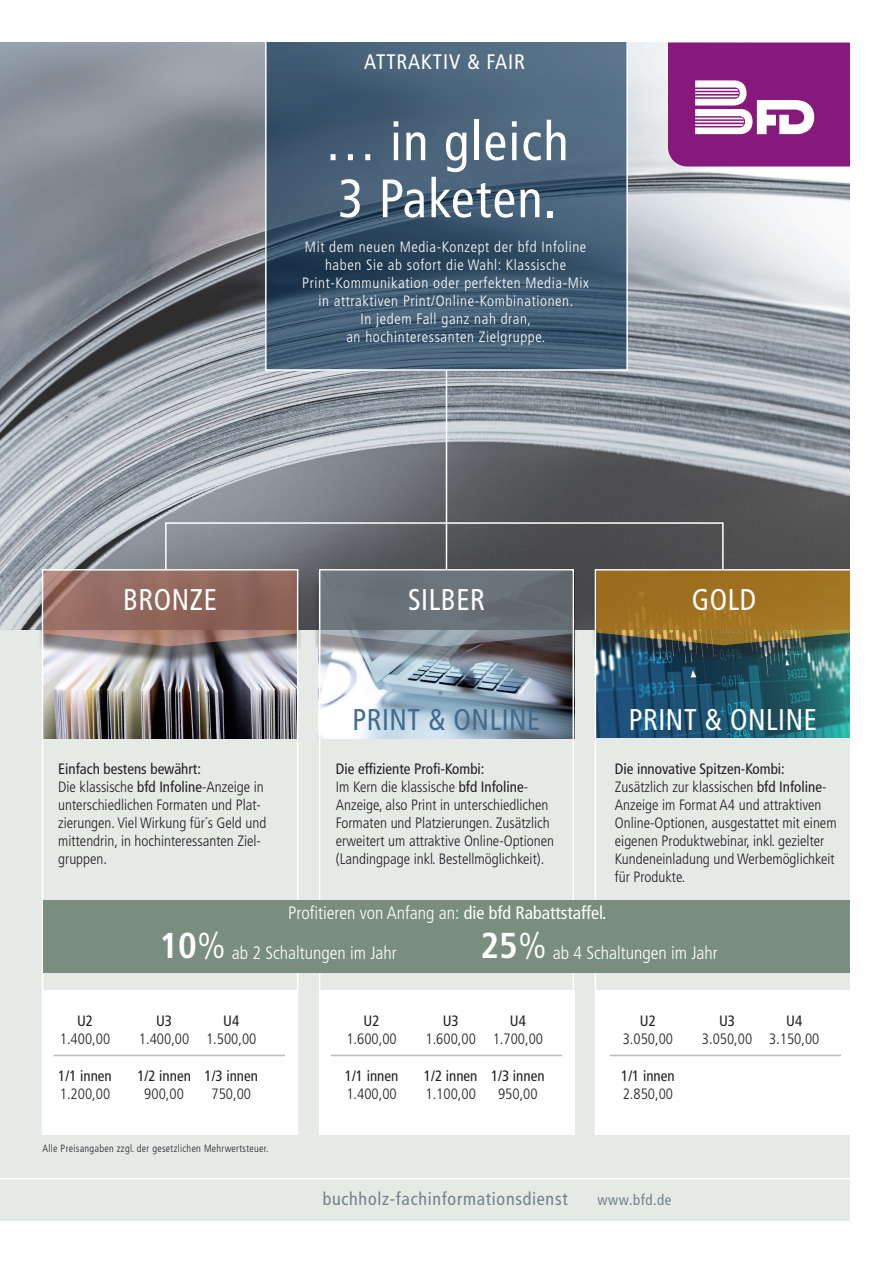
<style>
.page{position:relative;width:893px;height:1263px;background:#fff}
.page>*{position:absolute;margin:0;border:0;box-sizing:border-box;transform-origin:0 0}
.t1{font:condensed 54px/57px "Frutiger LT Pro";letter-spacing:.03em;color:#fff}
.t2{font:condensed 30px "Frutiger LT Pro";letter-spacing:.02em;color:#fff;scale:.95 1}
.t3{font:condensed 30px "Frutiger LT Pro";letter-spacing:.02em;color:#426b8e;scale:.95 1}
.t4{font:condensed 21px "Frutiger LT Pro";letter-spacing:.04em;color:#fff}
.t5{font:300 condensed 18px "Frutiger LT Pro";color:#fff}
.t6{font:condensed 18px "Frutiger LT Pro";letter-spacing:.04em;color:#72828a}
.t7{font:300 condensed 15px/18px "Frutiger LT Pro";color:#231f20}
.t8{font:300 condensed 15px/18px "Frutiger LT Pro";letter-spacing:.04em;color:#fff;text-align:center}
.t9{font:condensed 15px "Frutiger LT Pro";color:#231f20}
.t10{font:condensed 15px "Frutiger LT Pro";letter-spacing:.03em;color:#72828a}
.t11{font:300 condensed 10.5px "Frutiger LT Pro";letter-spacing:.03em;color:#231f20}
.s1{font-weight:400}
.s2{font-weight:700;font-size:36px}
.s3{font-size:36px}
</style>
<div class="page">
<div style="left:0;top:629px;width:850px;height:591px;background:#e6eae7"></div>
<img style="left:45px;top:664px;width:250px;height:74px">
<img style="left:598px;top:663px;width:252px;height:75px">
<img style="left:322px;top:664px;width:249px;height:74px">
<img style="left:0;top:43px;width:850px;height:586px">
<svg style="left:668px;top:43px;width:182px;height:124px;background:#993d91"></svg>
<svg style="left:268px;top:43px;width:357px;height:325px;background:#425c73"></svg>
<div style="left:38px;top:579px;width:264px;height:85px;background:#231f20;opacity:.75"></div>
<svg style="left:45px;top:572px;width:250px;height:74px;background:#946d64"></svg>
<div style="left:314px;top:579px;width:263px;height:85px;background:#231f20;opacity:.75"></div>
<svg style="left:322px;top:572px;width:249px;height:74px;background:#6d757b"></svg>
<div style="left:591px;top:578px;width:264px;height:85px;background:#231f20;opacity:.75"></div>
<svg style="left:598px;top:572px;width:252px;height:73px;background:#977026"></svg>
<div style="left:265px;top:36px;width:363px;height:335px;border:2px solid #fff"></div>
<hr style="left:0;top:1178px;width:867px;height:1px;background:#fff">
<div style="left:42px;top:990px;width:256px;height:144px;background:#fff"></div>
<div style="left:319px;top:990px;width:256px;height:144px;background:#fff"></div>
<div style="left:595px;top:990px;width:255px;height:144px;background:#fff"></div>
<hr style="left:54px;top:1055px;width:231px;height:1px;background:#bcbdc0">
<hr style="left:331px;top:1055px;width:231px;height:1px;background:#bcbdc0">
<hr style="left:610px;top:1055px;width:231px;height:1px;background:#bcbdc0">
<hr style="left:446px;top:370px;width:1px;height:200px;background:#fff">
<div style="left:165px;top:522px;width:559px;height:49px;border:2px solid #fff"></div>
<div style="left:43px;top:900px;width:807px;height:72px;background:#798e7f"></div>
<div style="left:850px;top:0;width:43px;height:1263px;background:#fff"></div>
<h3 class="t4" style="left:364px;top:50px;width:162px">ATTRAKTIV &amp; FAIR</h3>
<h1 class="t1" style="left:324px;top:113px;width:246px">… in gleich<br>3 Paketen.</h1>
<p class="t8" style="left:302px;top:238px;width:288px">Mit dem neuen Media-Konzept der bfd Infoline haben Sie ab sofort die Wahl: Klassische Print-Kommunikation oder perfekten Media-Mix in attraktiven Print/Online-Kombinationen.<br>In jedem Fall ganz nah dran,<br>an hochinteressanten Zielgruppe.</p>
<h2 class="t2" style="left:123px;top:582px;width:100px">BRONZE</h2>
<h2 class="t2" style="left:408px;top:582px;width:82px">SILBER</h2>
<h2 class="t2" style="left:692px;top:582px;width:69px">GOLD</h2>
<h2 class="t3" style="left:352px;top:702px;width:199px">PRINT &amp; ONLINE</h2>
<h2 class="t2" style="left:629px;top:702px;width:199px">PRINT &amp; ONLINE</h2>
<p class="t7" style="left:58px;top:760px;width:210px"><span class="s1">Einfach bestens bewährt:<br></span>Die klassische <span class="s1">bfd Infoline</span>-Anzeige in unterschiedlichen Formaten und Plat&shy;zierungen. Viel Wirkung für´s Geld und mittendrin, in hochinteressanten Ziel&shy;gruppen.</p>
<p class="t7" style="left:336px;top:760px;width:220px"><span class="s1">Die effiziente Profi-Kombi:<br></span>Im Kern die klassische <span class="s1">bfd Infoline</span>-Anzeige, also Print in unterschiedlichen Formaten und Platzierungen. Zusätzlich erweitert um attraktive Online-Optionen (Landingpage inkl. Bestellmöglichkeit).</p>
<p class="t7" style="left:615px;top:760px;width:223px"><span class="s1">Die innovative Spitzen-Kombi:<br></span>Zusätzlich zur klassischen <span class="s1">bfd Infoline</span>-Anzeige im Format A4 und attraktiven Online-Optionen, ausgestattet mit einem eigenen Produktwebinar, inkl. gezielter Kundeneinladung und Werbemöglichkeit für Produkte.</p>
<p class="t5" style="left:288px;top:902px;width:320px">Profitieren von Anfang an: <span class="s1">die bfd Rabattstaffel.</span></p>
<p class="t5" style="left:159px;top:942px;width:239px"><span class="s2">10</span><span class="s3">%</span> ab 2 Schaltungen im Jahr</p>
<p class="t5" style="left:480px;top:942px;width:239px"><span class="s2">25</span><span class="s3">%</span> ab 4 Schaltungen im Jahr</p>
<p class="t9" style="left:77px;top:1012px;width:18px">U2</p>
<p class="t7" style="left:60px;top:1030px;width:52px">1.400,00</p>
<p class="t9" style="left:156px;top:1012px;width:18px">U3</p>
<p class="t7" style="left:139px;top:1030px;width:52px">1.400,00</p>
<p class="t9" style="left:223px;top:1012px;width:18px">U4</p>
<p class="t7" style="left:206px;top:1030px;width:52px">1.500,00</p>
<p class="t9" style="left:364px;top:1012px;width:18px">U2</p>
<p class="t7" style="left:346px;top:1030px;width:52px">1.600,00</p>
<p class="t9" style="left:443px;top:1012px;width:18px">U3</p>
<p class="t7" style="left:425px;top:1030px;width:52px">1.600,00</p>
<p class="t9" style="left:510px;top:1012px;width:18px">U4</p>
<p class="t7" style="left:493px;top:1030px;width:52px">1.700,00</p>
<p class="t9" style="left:640px;top:1012px;width:18px">U2</p>
<p class="t7" style="left:623px;top:1030px;width:52px">3.050,00</p>
<p class="t9" style="left:719px;top:1012px;width:18px">U3</p>
<p class="t7" style="left:702px;top:1030px;width:52px">3.050,00</p>
<p class="t9" style="left:786px;top:1012px;width:18px">U4</p>
<p class="t7" style="left:769px;top:1030px;width:52px">3.150,00</p>
<p class="t9" style="left:58px;top:1067px;width:55px">1/1 innen</p>
<p class="t7" style="left:60px;top:1085px;width:52px">1.200,00</p>
<p class="t9" style="left:137px;top:1067px;width:55px">1/2 innen</p>
<p class="t7" style="left:144px;top:1085px;width:41px">900,00</p>
<p class="t9" style="left:204px;top:1067px;width:55px">1/3 innen</p>
<p class="t7" style="left:211px;top:1085px;width:41px">750,00</p>
<p class="t9" style="left:345px;top:1067px;width:55px">1/1 innen</p>
<p class="t7" style="left:346px;top:1085px;width:52px">1.400,00</p>
<p class="t9" style="left:424px;top:1067px;width:55px">1/2 innen</p>
<p class="t7" style="left:425px;top:1085px;width:52px">1.100,00</p>
<p class="t9" style="left:491px;top:1067px;width:55px">1/3 innen</p>
<p class="t7" style="left:498px;top:1085px;width:41px">950,00</p>
<p class="t9" style="left:621px;top:1067px;width:55px">1/1 innen</p>
<p class="t7" style="left:623px;top:1085px;width:52px">2.850,00</p>
<p class="t11" style="left:43px;top:1142px;width:228px">Alle Preisangaben zzgl. der gesetzlichen Mehrwertsteuer.</p>
<p class="t6" style="left:323px;top:1188px;width:246px">buchholz-fachinformationsdienst</p>
<p class="t10" style="left:597px;top:1191px;width:75px">www.bfd.de</p>
</div>
